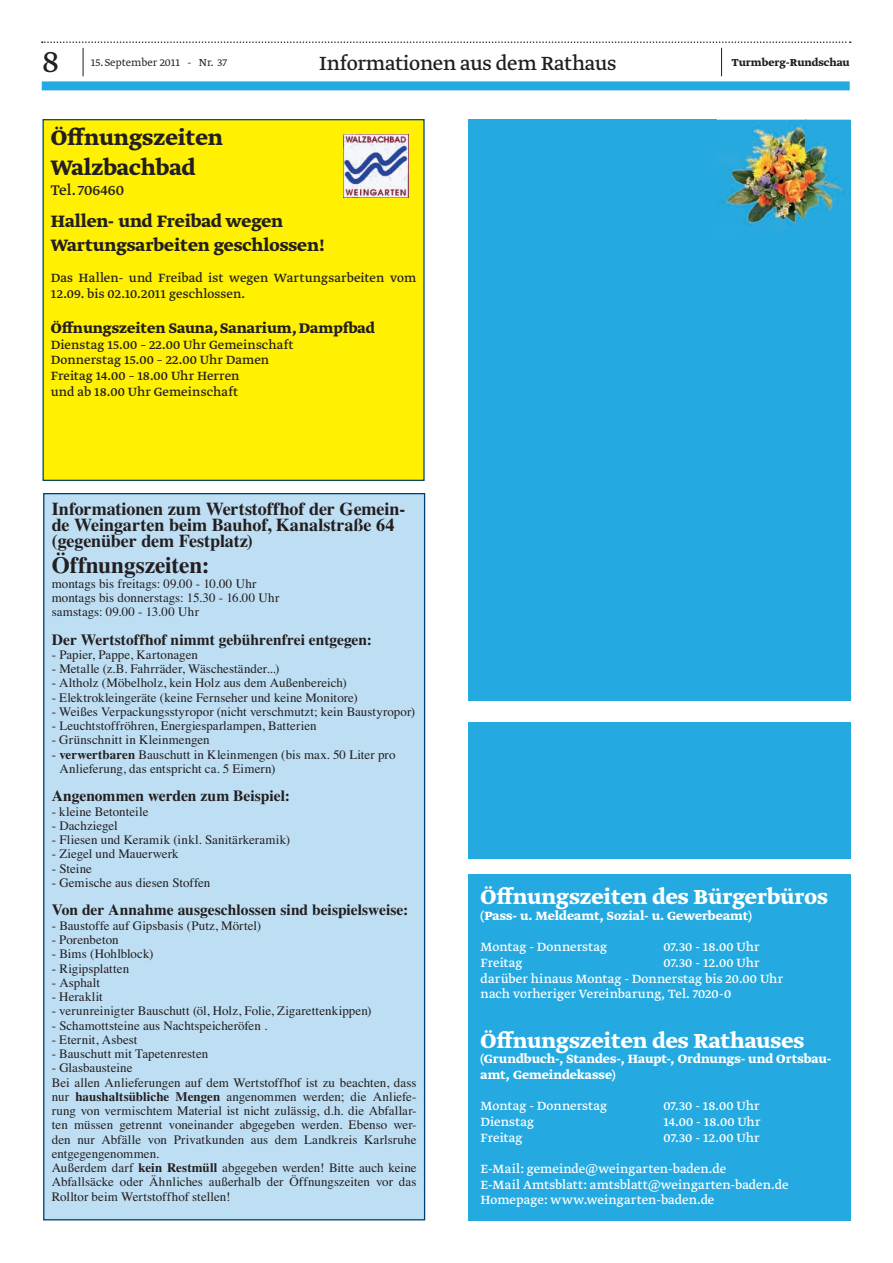
<style>
.page{position:relative;width:893px;height:1263px;background:#fff}
.page>*{position:absolute;margin:0;border:0;box-sizing:border-box;transform-origin:0 0}
.t1{font:300 36px "Greta Text Std";color:#231f20}
.t2{font:700 24.75px/29.7px "Greta Text Std";color:#231f20}
.t3{font:700 24px "Greta Text Std";color:#fff}
.t4{font:700 23.4px "Times";color:#231f20}
.t5{font:22.5px "Greta Text Std";letter-spacing:-.015em;color:#231f20}
.t6{font:700 19.5px/23.4px "Greta Text Std";color:#231f20}
.t7{font:700 18.15px/15.8px "Times";letter-spacing:-.005em;color:#231f20}
.t8{font:700 16.5px "Greta Text Std";color:#231f20}
.t9{font:16.5px "Greta Text Std";color:#231f20}
.t10{font:700 15.6px "Times";color:#231f20}
.t11{font:14.1px/15.8px "Greta Text Std";color:#fff}
.t12{font:14.1px/15.8px "Greta Text Std";letter-spacing:.005em;color:#231f20}
.t13{font:700 14.1px/15.8px "Greta Text Std";color:#fff}
.t14{font:12.9px/14.4px "Times";color:#231f20}
.t15{font:12.9px "Times";letter-spacing:.02em;color:#231f20}
.t16{font:300 12px "Greta Text Std";color:#231f20}
.t17{font:700 12px "Greta Text Std";color:#231f20}
.s1{font-weight:700}
</style>
<div class="page">
<div style="left:42px;top:81px;width:808px;height:9px;background:#24aae1"></div>
<svg style="left:42px;top:41px;width:809px;height:35px"></svg>
<div style="left:468px;top:120px;width:382px;height:581px;background:#24aae1"></div>
<img style="left:718px;top:119px;width:132px;height:108px">
<img style="left:718px;top:226px;width:15px;height:1px">
<div style="left:468px;top:874px;width:382px;height:346px;background:#24aae1"></div>
<div style="left:44px;top:494px;width:381px;height:726px;background:#bedef3"></div>
<div style="left:43px;top:120px;width:381px;height:360px;background:#fff101"></div>
<div style="left:43px;top:119px;width:382px;height:362px;border:1px solid #004071"></div>
<div style="left:468px;top:722px;width:382px;height:136px;background:#24aae1"></div>
<img style="left:344px;top:135px;width:64px;height:63px">
<p class="t1" style="left:42px;top:39px;width:19px">8</p>
<p class="t16" style="left:91px;top:55px;width:138px">15. September 2011 - Nr. 37</p>
<p class="t5" style="left:319px;top:54px;width:299px">Informationen aus dem Rathaus</p>
<p class="t17" style="left:732px;top:58px;width:119px">Turmberg-Rundschau</p>
<p class="t2" style="left:51px;top:124px;width:174px">Öffnungszeiten<br>Walzbachbad</p>
<p class="t9" style="left:51px;top:183px;width:75px">Tel. 706460</p>
<p class="t6" style="left:51px;top:211px;width:275px">Hallen- und Freibad wegen<br>Wartungsarbeiten geschlossen!</p>
<p class="t12" style="left:51px;top:271px;width:367px">Das Hallen- und Freibad ist wegen Wartungsarbeiten vom<br>12.09. bis 02.10.2011 geschlossen.</p>
<p class="t8" style="left:51px;top:321px;width:326px">Öffnungszeiten Sauna, Sanarium, Dampfbad</p>
<p class="t12" style="left:51px;top:337px;width:244px">Dienstag 15.00 – 22.00 Uhr Gemeinschaft Donnerstag 15.00 – 22.00 Uhr Damen Freitag 14.00 – 18.00 Uhr Herren<br>und ab 18.00 Uhr Gemeinschaft</p>
<p class="t7" style="left:52px;top:503px;width:355px">Informationen zum Wertstoffhof der Gemein&shy;de Weingarten beim Bauhof, Kanalstraße 64 (gegenü ber dem Festplatz)</p>
<p class="t4" style="left:52px;top:556px;width:159px">Öffnungszeiten:</p>
<p class="t14" style="left:52px;top:577px;width:229px">montags bis freitags: 09.00 - 10.00 Uhr montags bis donnerstags: 15.30 - 16.00 Uhr samstags: 09.00 - 13.00 Uhr</p>
<p class="t10" style="left:52px;top:634px;width:322px">Der Wertstoffhof nimmt gebü hrenfrei entgegen:</p>
<p class="t14" style="left:52px;top:648px;width:148px">- Papier, Pappe, Kartonagen</p>
<p class="t14" style="left:52px;top:663px;width:229px">- Metalle (z.B. Fahrräder, Wäscheständer...)</p>
<p class="t14" style="left:52px;top:677px;width:297px">- Altholz (Möbelholz, kein Holz aus dem Außenbereich)</p>
<p class="t14" style="left:52px;top:691px;width:307px">- Elektrokleingeräte (keine Fernseher und keine Monitore)</p>
<p class="t14" style="left:52px;top:705px;width:365px">- Weißes Verpackungsstyropor (nicht verschmutzt; kein Baustyropor)</p>
<p class="t14" style="left:52px;top:720px;width:266px">- Leuchtstoffröhren, Energiesparlampen, Batterien</p>
<p class="t14" style="left:52px;top:734px;width:159px">- Grü nschnitt in Kleinmengen</p>
<p class="t14" style="left:59px;top:748px;width:338px;text-indent:-8px">- <span class="s1">verwertbaren</span> Bauschutt in Kleinmengen (bis max. 50 Liter pro<br>Anlieferung, das entspricht ca. 5 Eimern)</p>
<p class="t10" style="left:52px;top:790px;width:240px">Angenommen werden zum Beispiel:</p>
<p class="t14" style="left:52px;top:805px;width:98px">- kleine Betonteile</p>
<p class="t14" style="left:52px;top:820px;width:68px">- Dachziegel</p>
<p class="t15" style="left:52px;top:835px;width:240px">- Fliesen und Keramik (inkl. Sanitärkeramik)</p>
<p class="t14" style="left:52px;top:848px;width:128px">- Ziegel und Mauerwerk</p>
<p class="t14" style="left:52px;top:862px;width:42px">- Steine</p>
<p class="t14" style="left:52px;top:877px;width:160px">- Gemische aus diesen Stoffen</p>
<p class="t10" style="left:52px;top:904px;width:358px">Von der Annahme ausgeschlossen sind beispielsweise:</p>
<p class="t14" style="left:52px;top:919px;width:211px">- Baustoffe auf Gipsbasis (Putz, Mörtel)</p>
<p class="t14" style="left:52px;top:934px;width:68px">- Porenbeton</p>
<p class="t14" style="left:52px;top:948px;width:103px">- Bims (Hohlblock)</p>
<p class="t14" style="left:52px;top:962px;width:79px">- Rigipsplatten</p>
<p class="t14" style="left:52px;top:976px;width:50px">- Asphalt</p>
<p class="t14" style="left:52px;top:991px;width:53px">- Heraklit</p>
<p class="t14" style="left:52px;top:1005px;width:321px">- verunreinigter Bauschutt (öl, Holz, Folie, Zigarettenkippen)</p>
<p class="t14" style="left:52px;top:1019px;width:217px">- Schamottsteine aus Nachtspeicheröfen .</p>
<p class="t14" style="left:52px;top:1033px;width:87px">- Eternit, Asbest</p>
<p class="t14" style="left:52px;top:1048px;width:158px">- Bauschutt mit Tapetenresten</p>
<p class="t14" style="left:52px;top:1062px;width:366px">- Glasbausteine<br>Bei allen Anlieferungen auf dem Wertstoffhof ist zu beachten, dass nur <span class="s1">haushaltsü bliche Mengen</span> angenommen werden; die Anliefe&shy;rung von vermischtem Material ist nicht zulässig, d.h. die Abfallar&shy;ten mü ssen getrennt voneinander abgegeben werden. Ebenso wer&shy;den nur Abfälle von Privatkunden aus dem Landkreis Karlsruhe entgegengenommen.<br>Außerdem darf <span class="s1">kein Restmü ll</span> abgegeben werden! Bitte auch keine Abfallsäcke oder Ähnliches außerhalb der Öffnungszeiten vor das Rolltor beim Wertstoffhof stellen!</p>
<p class="t3" style="left:480px;top:887px;width:349px">Öffnungszeiten des Bürgerbüros</p>
<p class="t13" style="left:480px;top:908px;width:273px">(Pass- u. Meldeamt, Sozial- u. Gewerbeamt)</p>
<p class="t11" style="left:480px;top:940px;width:128px">Montag - Donnerstag</p>
<p class="t11" style="left:663px;top:940px;width:98px">07.30 - 18.00 Uhr</p>
<p class="t11" style="left:480px;top:955px;width:44px">Freitag</p>
<p class="t11" style="left:480px;top:955px;width:304px;text-indent:183px">07.30 - 12.00 Uhr darüber hinaus Montag - Donnerstag bis 20.00 Uhr nach vorheriger Vereinbarung, Tel. 7020-0</p>
<p class="t3" style="left:480px;top:1031px;width:325px">Öffnungszeiten des Rathauses</p>
<p class="t13" style="left:480px;top:1052px;width:352px">(Grundbuch-, Standes-, Haupt-, Ordnungs- und Ortsbau&shy;amt, Gemeindekasse)</p>
<p class="t11" style="left:480px;top:1099px;width:128px">Montag - Donnerstag</p>
<p class="t11" style="left:663px;top:1099px;width:98px">07.30 - 18.00 Uhr</p>
<p class="t11" style="left:480px;top:1114px;width:55px">Dienstag</p>
<p class="t11" style="left:663px;top:1114px;width:99px">14.00 - 18.00 Uhr</p>
<p class="t11" style="left:480px;top:1130px;width:44px">Freitag</p>
<p class="t11" style="left:663px;top:1130px;width:98px">07.30 - 12.00 Uhr</p>
<p class="t11" style="left:480px;top:1161px;width:310px">E-Mail: gemeinde@weingarten-baden.de<br>E-Mail Amtsblatt: amtsblatt@weingarten-baden.de<br>Homepage: www.weingarten-baden.de</p>
</div>
